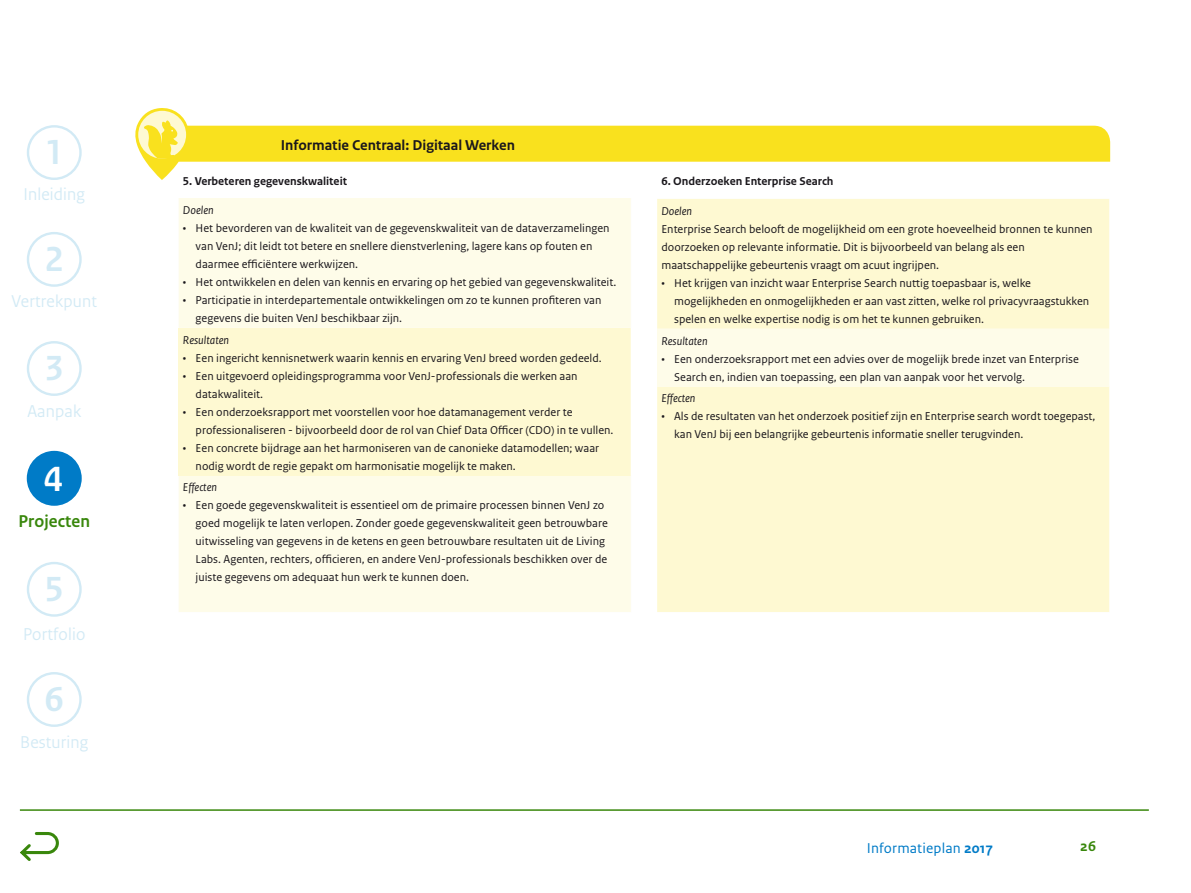
<style>
.page{position:relative;width:1191px;height:893px;background:#fff}
.page>*{position:absolute;margin:0;border:0;box-sizing:border-box;transform-origin:0 0}
.t1{font:700 36.75px "Rijksoverheid Sans Heading";color:#d2eaf5}
.t2{font:700 36.75px "Rijksoverheid Sans Heading";color:#fff}
.t3{font:18px "Rijksoverheid Sans Heading";letter-spacing:.01em;color:#d2eaf5}
.t4{font:700 18px "Rijksoverheid Sans Heading";letter-spacing:.01em;color:#39870c}
.t5{font:700 15px "Rijksoverheid Sans Text";color:#1a171c}
.t6{font:15px "Rijksoverheid Sans Text";letter-spacing:.01em;color:#007bc7}
.t7{font:700 15px "Rijksoverheid Sans Text";color:#39870c}
.t8{font:12px/18px "Rijksoverheid Sans Text";color:#1a171c}
.t9{font:700 12px "Rijksoverheid Sans Text";color:#1a171c}
.t10{font:italic 12px "Rijksoverheid Sans Text";color:#1a171c}
.s1{font-weight:700}
</style>
<div class="page">
<hr style="left:20px;top:809px;width:1128px;height:2px;background:#39870c">
<div style="left:27px;top:232px;width:55px;height:55px;border:2px solid #d2eaf5;border-radius:50%"></div>
<div style="left:27px;top:125px;width:55px;height:55px;border:2px solid #d2eaf5;border-radius:50%"></div>
<div style="left:27px;top:341px;width:55px;height:55px;border:2px solid #d2eaf5;border-radius:50%"></div>
<div style="left:27px;top:562px;width:55px;height:55px;border:2px solid #d2eaf5;border-radius:50%"></div>
<div style="left:27px;top:672px;width:55px;height:55px;border:2px solid #d2eaf5;border-radius:50%"></div>
<svg style="left:20px;top:832px;width:39px;height:29px"></svg>
<div style="left:179px;top:198px;width:452px;height:414px;background:#fefce9"></div>
<div style="left:179px;top:328px;width:452px;height:148px;background:#fef9d2"></div>
<div style="left:657px;top:199px;width:452px;height:413px;background:#fef9d2"></div>
<div style="left:657px;top:329px;width:452px;height:58px;background:#fefce9"></div>
<svg style="left:135px;top:108px;width:975px;height:72px"></svg>
<div style="left:28px;top:452px;width:52px;height:52px;background:#007bc7;border-radius:50%"></div>
<div style="left:27px;top:451px;width:55px;height:55px;border:2px solid #007bc7;border-radius:50%"></div>
<h1 class="t1" style="left:45px;top:132px;width:20px">1</h1>
<h2 class="t3" style="left:23px;top:184px;width:63px">Inleiding</h2>
<h1 class="t1" style="left:45px;top:238px;width:20px">2</h1>
<h2 class="t3" style="left:12px;top:291px;width:87px">Vertrekpunt</h2>
<h1 class="t1" style="left:45px;top:347px;width:20px">3</h1>
<h2 class="t3" style="left:27px;top:401px;width:55px">Aanpak</h2>
<h1 class="t2" style="left:44px;top:458px;width:20px">4</h1>
<h2 class="t4" style="left:18px;top:511px;width:73px">Projecten</h2>
<h1 class="t1" style="left:45px;top:568px;width:20px">5</h1>
<h2 class="t3" style="left:23px;top:624px;width:64px">Portfolio</h2>
<h1 class="t1" style="left:45px;top:678px;width:20px">6</h1>
<h2 class="t3" style="left:20px;top:731px;width:70px">Besturing</h2>
<p class="t5" style="left:281px;top:136px;width:236px">Informatie Centraal: Digitaal Werken</p>
<p class="t9" style="left:183px;top:174px;width:166px">5. Verbeteren gegevenskwaliteit</p>
<p class="t10" style="left:183px;top:203px;width:32px">Doelen</p>
<p class="t8" style="left:196px;top:219px;width:415px;text-indent:-13px">• Het bevorderen van de kwaliteit van de gegevenskwaliteit van de dataverzamelingen van VenJ; dit leidt tot betere en snellere dienstverlening, lagere kans op fouten en daarmee efficiëntere werkwijzen.</p>
<p class="t8" style="left:183px;top:273px;width:435px">• Het ontwikkelen en delen van kennis en ervaring op het gebied van gegevenskwaliteit.</p>
<p class="t8" style="left:196px;top:291px;width:407px;text-indent:-13px">• Participatie in interdepartementale ontwikkelingen om zo te kunnen profiteren van gegevens die buiten VenJ beschikbaar zijn.</p>
<p class="t10" style="left:183px;top:333px;width:48px">Resultaten</p>
<p class="t8" style="left:183px;top:349px;width:420px">• Een ingericht kennisnetwerk waarin kennis en ervaring VenJ breed worden gedeeld.</p>
<p class="t8" style="left:196px;top:367px;width:383px;text-indent:-13px">• Een uitgevoerd opleidingsprogramma voor VenJ-professionals die werken aan datakwaliteit.</p>
<p class="t8" style="left:196px;top:403px;width:419px;text-indent:-13px">• Een onderzoeksrapport met voorstellen voor hoe datamanagement verder te professionaliseren - bijvoorbeeld door de rol van Chief Data Officer (CDO) in te vullen.</p>
<p class="t8" style="left:196px;top:439px;width:405px;text-indent:-13px">• Een concrete bijdrage aan het harmoniseren van de canonieke datamodellen; waar nodig wordt de regie gepakt om harmonisatie mogelijk te maken.</p>
<p class="t10" style="left:183px;top:481px;width:36px">Effecten</p>
<p class="t8" style="left:196px;top:497px;width:414px;text-indent:-13px">• Een goede gegevenskwaliteit is essentieel om de primaire processen binnen VenJ zo goed mogelijk te laten verlopen. Zonder goede gegevenskwaliteit geen betrouwbare uitwisseling van gegevens in de ketens en geen betrouwbare resultaten uit de Living Labs. Agenten, rechters, officieren, en andere VenJ-professionals beschikken over de juiste gegevens om adequaat hun werk te kunnen doen.</p>
<p class="t9" style="left:661px;top:175px;width:174px">6. Onderzoeken Enterprise Search</p>
<p class="t10" style="left:661px;top:204px;width:32px">Doelen</p>
<p class="t8" style="left:661px;top:220px;width:433px">Enterprise Search belooft de mogelijkheid om een grote hoeveelheid bronnen te kunnen doorzoeken op relevante informatie. Dit is bijvoorbeeld van belang als een maatschappelijke gebeurtenis vraagt om acuut ingrijpen.</p>
<p class="t8" style="left:674px;top:274px;width:416px;text-indent:-13px">• Het krijgen van inzicht waar Enterprise Search nuttig toepasbaar is, welke mogelijkheden en onmogelijkheden er aan vast zitten, welke rol privacyvraagstukken spelen en welke expertise nodig is om het te kunnen gebruiken.</p>
<p class="t10" style="left:661px;top:334px;width:48px">Resultaten</p>
<p class="t8" style="left:674px;top:350px;width:406px;text-indent:-13px">• Een onderzoeksrapport met een advies over de mogelijk brede inzet van Enterprise<br>Search en, indien van toepassing, een plan van aanpak voor het vervolg.</p>
<p class="t10" style="left:661px;top:392px;width:36px">Effecten</p>
<p class="t8" style="left:674px;top:408px;width:423px;text-indent:-13px">• Als de resultaten van het onderzoek positief zijn en Enterprise search wordt toegepast, kan VenJ bij een belangrijke gebeurtenis informatie sneller terugvinden.</p>
<p class="t6" style="left:866px;top:839px;width:128px">Informatieplan <span class="s1">2017</span></p>
<p class="t7" style="left:1080px;top:838px;width:17px">26</p>
</div>
